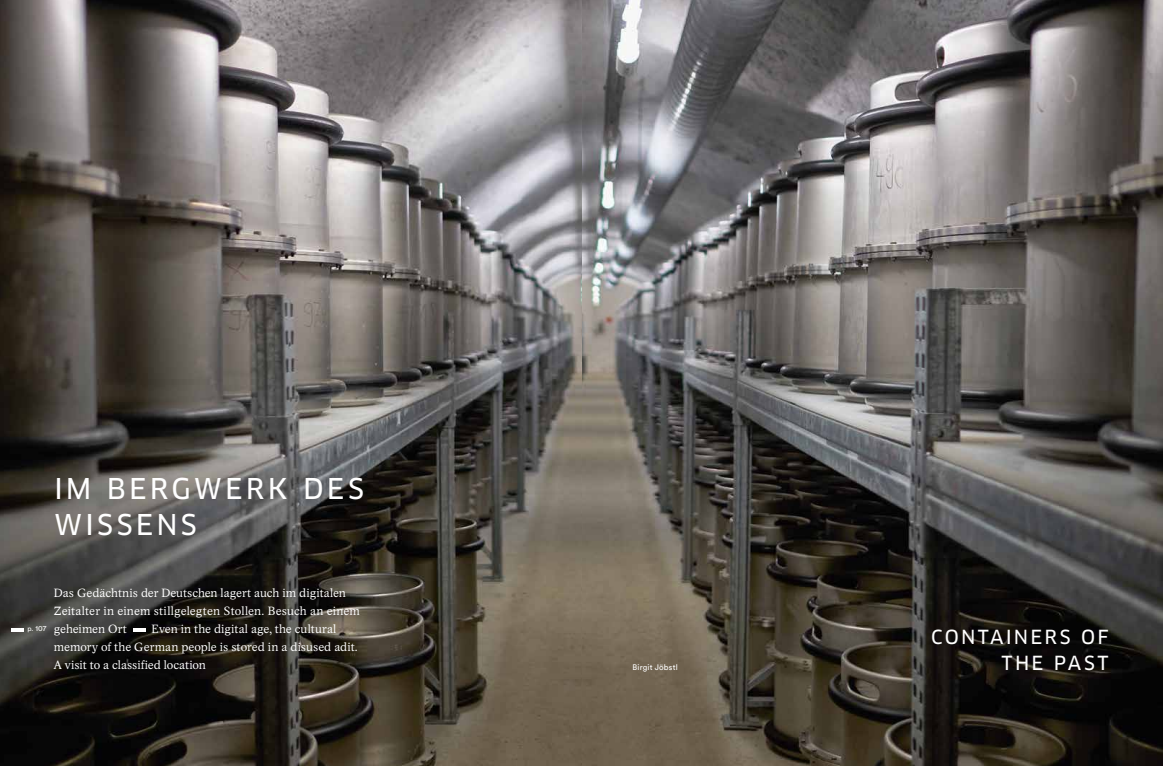
<style>
.page{position:relative;width:1163px;height:766px;background:#fff}
.page>*{position:absolute;margin:0;border:0;box-sizing:border-box;transform-origin:0 0}
.t1{font:28px/35px "Clan OT News";letter-spacing:.115em;color:#fff}
.t2{font:19px/26px "Clan OT News";letter-spacing:.12em;color:#fff;text-align:right}
.t3{font:12px/18px "Academica";letter-spacing:.005em;color:#fff}
.t4{font:8px "Circular Std";letter-spacing:.02em;color:#fff}
.t5{font:7.5px "Circular Std";color:#fff}
.s1{font-size:7px}
</style>
<div class="page">
<img style="left:0;top:0;width:1162px;height:765px">
<svg style="left:133px;top:628px;width:12px;height:3px"></svg>
<svg style="left:11px;top:628px;width:13px;height:3px"></svg>
<h1 class="t1" style="left:54px;top:471px;width:311px">IM BERGWERK DES<br>WISSENS</h1>
<p class="t3" style="left:54px;top:584px;width:307px">Das Gedächtnis der Deutschen lagert auch im digitalen<br>Zeitalter in einem stillgelegten Stollen. Besuch an einem geheimen Ort</p>
<p class="t3" style="left:54px;top:620px;width:305px;text-indent:98px">Even in the digital age, the cultural memory of the German people is stored in a disused adit.<br>A visit to a classified location</p>
<p class="t5" style="left:27px;top:623px;width:21px"><span class="s1">p.</span> 107</p>
<p class="t4" style="left:632px;top:662px;width:47px">Birgit Jöbstl</p>
<h2 class="t2" style="left:930px;top:623px;width:179px">CONTAINERS OF<br>THE PAST</h2>
</div>
